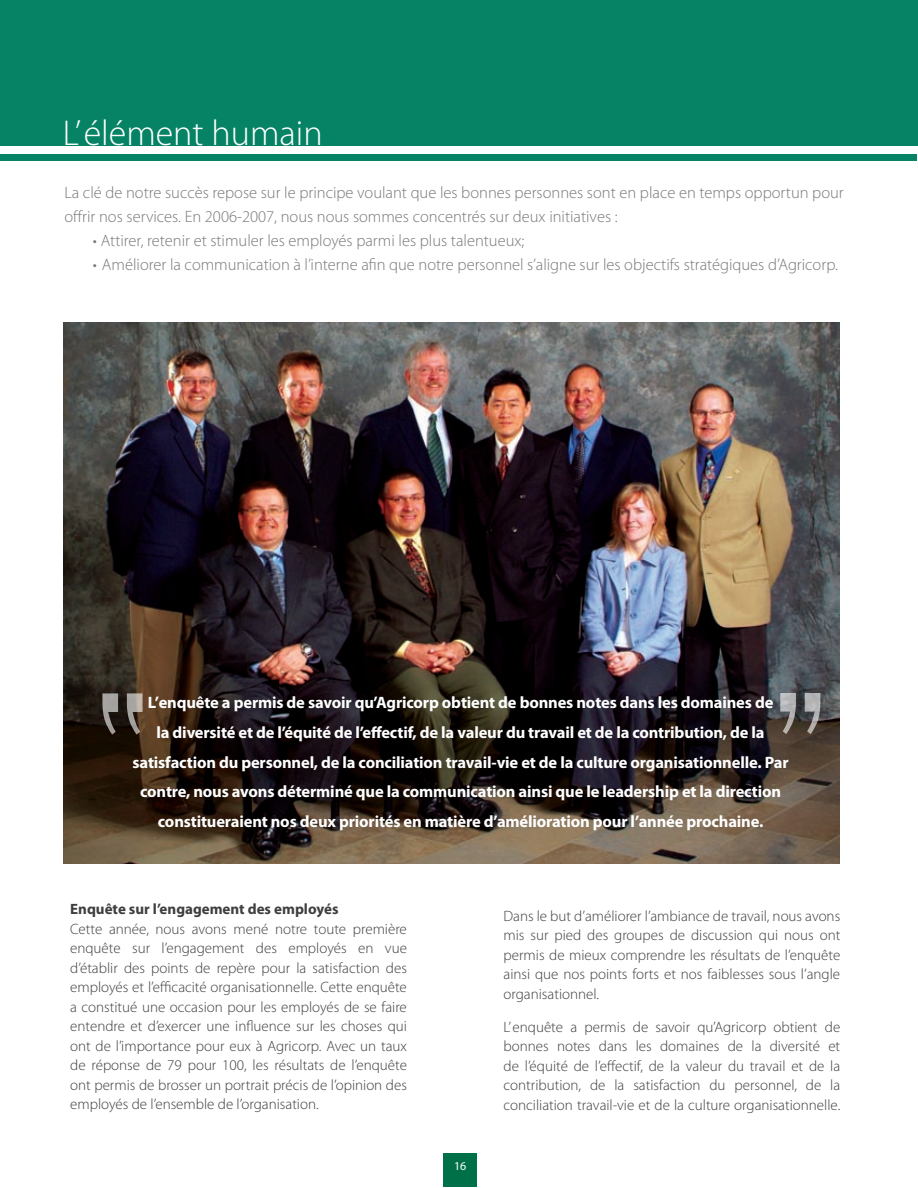
<style>
.page{position:relative;width:918px;height:1188px;background:#fff}
.page>*{position:absolute;margin:0;border:0;box-sizing:border-box;transform-origin:0 0}
.t1{font:300 36px "Myriad Pro";color:#fff}
.t2{font:700 16.5px/29.7px "Myriad Pro";letter-spacing:-.01em;color:#fff;text-align:center}
.Body_subparagraph{font:300 16.5px/24px "Myriad Pro";color:#76787b}
.body_copy{font:300 15px/19.5px "Myriad Pro";color:#3e3e3f;text-align:justify}
.t3{font:700 15px "Myriad Pro";color:#3e3e3f}
.t4{font:12px "Myriad Pro";color:#fff}
</style>
<div class="page">
<img style="left:63px;top:323px;width:776px;height:541px">
<div style="left:0;top:0;width:918px;height:145px;background:#058364"></div>
<div style="left:1px;top:154px;width:916px;height:7px;background:#058364"></div>
<div style="left:443px;top:1154px;width:34px;height:33px;background:#007049"></div>
<svg style="left:102px;top:693px;width:16px;height:42px"></svg>
<svg style="left:127px;top:693px;width:16px;height:42px"></svg>
<svg style="left:805px;top:693px;width:15px;height:41px"></svg>
<svg style="left:780px;top:693px;width:16px;height:41px"></svg>
<p class="t1" style="left:63px;top:113px;width:261px">L’ élément humain</p>
<p class="Body_subparagraph" style="left:64px;top:181px;width:781px">La clé de notre succès repose sur le principe voulant que les bonnes personnes sont en place en temps opportun pour offrir nos services. En 2006-2007, nous nous sommes concentrés sur deux initiatives :</p>
<p class="Body_subparagraph" style="left:93px;top:229px;width:433px">• Attirer, retenir et stimuler les employés parmi les plus talentueux;</p>
<p class="Body_subparagraph" style="left:93px;top:253px;width:747px">• Améliorer la communication à l’interne afin que notre personnel s’aligne sur les objectifs stratégiques d’Agricorp.</p>
<p class="t2" style="left:133px;top:687px;width:658px">L’enquête a permis de savoir qu’Agricorp obtient de bonnes notes dans les domaines de<br>la diversité et de l’équité de l’effectif, de la valeur du travail et de la contribution, de la satisfaction du personnel, de la conciliation travail-vie et de la culture organisationnelle. Par contre, nous avons déterminé que la communication ainsi que le leadership et la direction constitueraient nos deux priorités en matière d’amélioration pour l’année prochaine.</p>
<p class="t3" style="left:70px;top:900px;width:270px">Enquête sur l’engagement des employés</p>
<p class="body_copy" style="left:70px;top:919px;width:338px">Cette année, nous avons mené notre toute première enquête sur l’engagement des employés en vue d’établir des points de repère pour la satisfaction des employés et l’efficacité organisationnelle. Cette enquête a constitué une occasion pour les employés de se faire entendre et d’exercer une influence sur les choses qui ont de l’importance pour eux à Agricorp. Avec un taux de réponse de 79 pour 100, les résultats de l’enquête ont permis de brosser un portrait précis de l’opinion des employés de l’ensemble de l’organisation.</p>
<p class="t4" style="left:454px;top:1159px;width:14px">16</p>
<p class="body_copy" style="left:504px;top:906px;width:338px">Dans le but d’améliorer l’ambiance de travail, nous avons mis sur pied des groupes de discussion qui nous ont permis de mieux comprendre les résultats de l’enquête ainsi que nos points forts et nos faiblesses sous l’angle organisationnel.</p>
<p class="body_copy" style="left:504px;top:1017px;width:338px">L’ enquête a permis de savoir qu’Agricorp obtient de bonnes notes dans les domaines de la diversité et de l’équité de l’effectif, de la valeur du travail et de la contribution, de la satisfaction du personnel, de la conciliation travail-vie et de la culture organisationnelle.</p>
</div>
